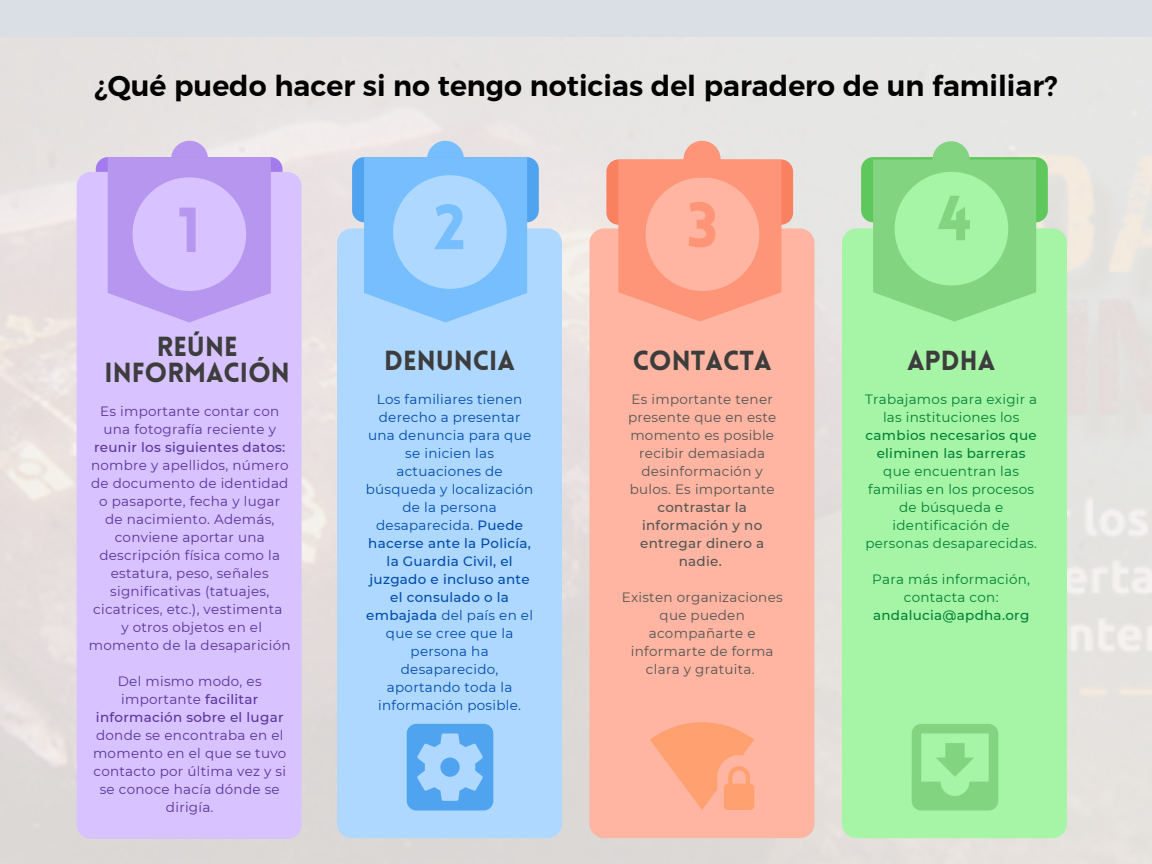
<style>
.page{position:relative;width:1152px;height:864px;background:#fff}
.page>*{position:absolute;margin:0;border:0;box-sizing:border-box;transform-origin:0 0}
.t1{font:900 62.25px "Lovelo";color:#b696ef}
.t2{font:900 62.25px "Lovelo";color:#77beff}
.t3{font:900 62.25px "Lovelo";color:#ff9578}
.t4{font:900 62.25px "Lovelo";color:#82d480}
.t5{font:700 28.35px "Kief Montaser Semi";color:#000}
.t6{font:900 27px/25.8px "Lovelo";color:#3d3d3d;text-align:center}
.t7{font:13.5px/18px "Montserrat";letter-spacing:.02em;color:#59339b;text-align:center}
.t8{font:13.5px/18px "Montserrat";letter-spacing:.02em;color:#004aad;text-align:center}
.t9{font:13.5px/18px "Montserrat";letter-spacing:.02em;color:#545454;text-align:center}
.t10{font:13.5px/18px "Montserrat";letter-spacing:.02em;color:#008037;text-align:center}
.t11{font:500 13.5px/18px "Montserrat";letter-spacing:.02em;color:#59339b;text-align:center}
.t12{font:500 13.5px/18px "Montserrat";letter-spacing:.02em;color:#008037;text-align:center}
.t13{font:500 13.5px/18px "Montserrat";letter-spacing:.02em;color:#545454;text-align:center}
.s1{font-weight:400}
.s2{font-weight:500}
</style>
<div class="page">
<img style="left:0;top:37px;width:1152px;height:827px">
<div style="left:0;top:0;width:1152px;height:37px;background:#d9dfe4"></div>
<div style="left:171px;top:141px;width:37px;height:37px;background:#b696ef;border-radius:50%"></div>
<div style="left:427px;top:141px;width:37px;height:37px;background:#77beff;border-radius:50%"></div>
<div style="left:96px;top:157px;width:187px;height:65px;background:#a47bed;border-radius:12px"></div>
<div style="left:352px;top:157px;width:187px;height:65px;background:#50a3ef;border-radius:12px"></div>
<div style="left:77px;top:172px;width:225px;height:667px;background:#d8c2ff;border-radius:15px"></div>
<div style="left:337px;top:228px;width:225px;height:610px;background:#aed8ff;border-radius:15px"></div>
<svg style="left:108px;top:157px;width:163px;height:165px;background:#ba9cf1"></svg>
<svg style="left:364px;top:157px;width:163px;height:165px;background:#7ec1fe"></svg>
<div style="left:133px;top:177px;width:113px;height:114px;background:#d8c2ff;border-radius:50%"></div>
<div style="left:393px;top:175px;width:114px;height:114px;background:#aed8ff;border-radius:50%"></div>
<div style="left:606px;top:160px;width:187px;height:65px;background:#fa815f;border-radius:12px"></div>
<div style="left:589px;top:228px;width:225px;height:610px;background:#ffb5a1;border-radius:15px"></div>
<svg style="left:618px;top:160px;width:163px;height:162px"></svg>
<div style="left:646px;top:177px;width:113px;height:114px;background:#ffb5a1;border-radius:50%"></div>
<div style="left:861px;top:157px;width:187px;height:65px;background:#5fc85c;border-radius:12px"></div>
<div style="left:842px;top:228px;width:225px;height:610px;background:#a6f4a5;border-radius:15px"></div>
<svg style="left:873px;top:160px;width:163px;height:162px"></svg>
<div style="left:932px;top:141px;width:38px;height:37px;background:#82d480;border-radius:50%"></div>
<div style="left:895px;top:172px;width:113px;height:113px;background:#a6f4a5;border-radius:50%"></div>
<div style="left:684px;top:141px;width:37px;height:37px;background:#ff9578;border-radius:50%"></div>
<svg style="left:407px;top:724px;width:86px;height:86px"></svg>
<svg style="left:912px;top:724px;width:86px;height:86px"></svg>
<svg style="left:650px;top:722px;width:104px;height:88px"></svg>
<h2 class="t5" style="left:95px;top:69px;width:964px">¿Qué puedo hacer si no tengo noticias del paradero de un familiar?</h2>
<h1 class="t1" style="left:178px;top:205px;width:25px">1</h1>
<h1 class="t2" style="left:434px;top:202px;width:34px">2</h1>
<h1 class="t3" style="left:687px;top:200px;width:33px">3</h1>
<h1 class="t4" style="left:938px;top:194px;width:35px">4</h1>
<h3 class="t6" style="left:105px;top:336px;width:187px">REÚNE<br>INFORMACIÓN</h3>
<p class="t7" style="left:100px;top:402px;width:181px;text-align:left">Es importante contar con una fotografía reciente y</p>
<p class="t11" style="left:94px;top:438px;width:193px">reunir los siguientes datos:</p>
<p class="t7" style="left:89px;top:456px;width:203px">nombre y apellidos, número de documento de identidad o pasaporte, fecha y lugar de nacimiento. Además, conviene aportar una descripción física como la estatura, peso, señales significativas (tatuajes, cicatrices, etc.), vestimenta<br>y otros objetos en el momento de la desaparición</p>
<p class="t11" style="left:96px;top:672px;width:189px"><span class="s1">Del mismo modo, es importante</span> facilitar información sobre el lugar</p>
<p class="t7" style="left:93px;top:726px;width:195px">donde se encontraba en el momento en el que se tuvo contacto por última vez y si se conoce hacía dónde se dirigía.</p>
<h3 class="t6" style="left:384px;top:350px;width:132px">DENUNCIA</h3>
<h3 class="t6" style="left:633px;top:350px;width:141px">CONTACTA</h3>
<h3 class="t6" style="left:907px;top:350px;width:90px">APDHA</h3>
<p class="t9" style="left:628px;top:390px;width:150px">Es importante tener presente que en este momento es posible recibir demasiada desinformación y bulos. Es importante</p>
<p class="t13" style="left:640px;top:498px;width:126px">contrastar la información y no entregar dinero a nadie.</p>
<p class="t9" style="left:622px;top:588px;width:163px">Existen organizaciones que pueden acompañarte e informarte de forma clara y gratuita.</p>
<p class="t8" style="left:366px;top:390px;width:169px">Los familiares tienen derecho a presentar una denuncia para que se inicien las actuaciones de búsqueda y localización de la persona desaparecida. <span class="s2">Puede hacerse ante la Policía, la Guardia Civil, el juzgado e incluso ante el consulado o la embajada</span> del país en el que se cree que la persona ha desaparecido, aportando toda la información posible.</p>
<p class="t10" style="left:865px;top:390px;width:174px">Trabajamos para exigir a las instituciones los</p>
<p class="t12" style="left:866px;top:426px;width:173px">cambios necesarios que eliminen las barreras</p>
<p class="t10" style="left:865px;top:462px;width:173px">que encuentran las familias en los procesos de búsqueda e identificación de personas desaparecidas.</p>
<p class="t10" style="left:872px;top:570px;width:159px">Para más información, contacta con:</p>
<p class="t12" style="left:873px;top:606px;width:158px">andalucia@apdha.org</p>
</div>
